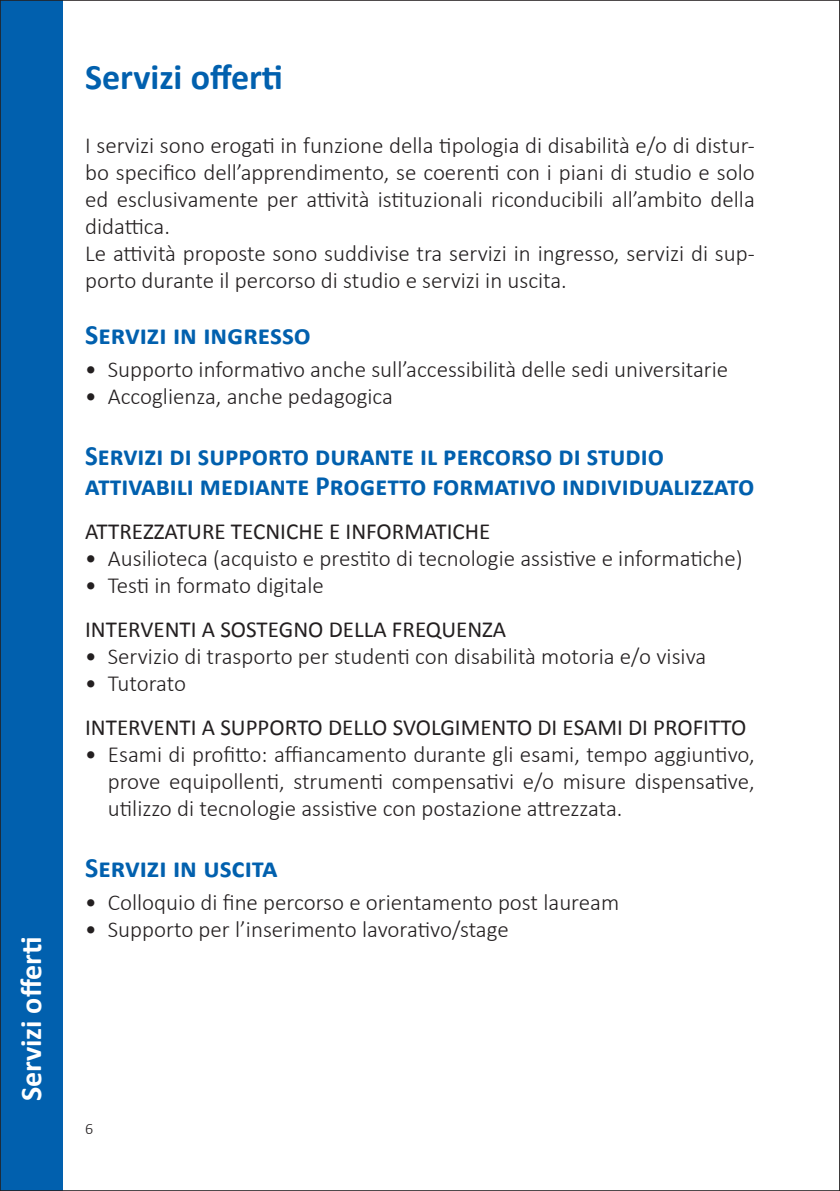
<style>
.page{position:relative;width:840px;height:1191px;background:#fff}
.page>*{position:absolute;margin:0;border:0;box-sizing:border-box;transform-origin:0 0}
.TESTATINA__BLU{font:700 36px "Calibri";color:#0160ae}
.Titolo_bande__centra{font:700 30px "Calibri";color:#fff}
.Titoletti_BLU{font:700 28px/30px "Calibri";color:#0160ae;scale:.96 1}
.Titoletti_BLU-2{font:700 28px "Calibri";color:#0160ae}
.testo_con_punto__e_s{font:300 23px/27px "Calibri";color:#231f20;text-align:justify}
.testo{font:300 23px/27px "Calibri";color:#231f20;text-align:justify}
.testo_con_punto__e_s-2{font:23px "Calibri";color:#231f20}
.t1{font:300 16px "Calibri";color:#231f20}
.s1{font-weight:400}
</style>
<div class="page">
<div style="left:0;top:0;width:62px;height:1191px;background:#0160ae"></div>
<svg style="left:839px;top:0;width:1px;height:1191px"></svg>
<p class="Titolo_bande__centra" style="left:12px;top:1101px;width:166px;rotate:-90deg">Servizi offerti</p>
<p class="TESTATINA__BLU" style="left:85px;top:54px;width:199px">Servizi offerti</p>
<p class="testo" style="left:85px;top:132px;width:670px">I servizi sono erogati in funzione della tipologia di disabilità e/o di distur&shy;bo specifico dell’apprendimento, se coerenti con i piani di studio e solo ed esclusivamente per attività istituzionali riconducibili all’ambito della didattica.</p>
<p class="testo" style="left:85px;top:240px;width:670px">Le attività proposte sono suddivise tra servizi in ingresso, servizi di sup&shy;porto durante il percorso di studio e servizi in uscita.</p>
<p class="Titoletti_BLU-2" style="left:85px;top:317px;width:227px">Servizi in ingresso</p>
<p class="testo_con_punto__e_s" style="left:85px;top:355px;width:644px"><span class="s1">•</span> Supporto informativo anche sull’accessibilità delle sedi universitarie</p>
<p class="testo_con_punto__e_s" style="left:85px;top:382px;width:309px"><span class="s1">•</span> Accoglienza, anche pedagogica</p>
<p class="Titoletti_BLU" style="left:85px;top:440px;width:698px">Servizi di supporto durante il percorso di studio attivabili mediante Progetto formativo individualizzato</p>
<p class="testo_con_punto__e_s-2" style="left:85px;top:517px;width:406px">ATTREZZATURE TECNICHE E INFORMATICHE</p>
<p class="testo_con_punto__e_s" style="left:85px;top:544px;width:658px"><span class="s1">•</span> Ausilioteca (acquisto e prestito di tecnologie assistive e informatiche)</p>
<p class="testo_con_punto__e_s" style="left:85px;top:571px;width:240px"><span class="s1">•</span> Testi in formato digitale</p>
<p class="testo_con_punto__e_s-2" style="left:85px;top:615px;width:422px">INTERVENTI A SOSTEGNO DELLA FREQUENZA</p>
<p class="testo_con_punto__e_s" style="left:85px;top:642px;width:622px"><span class="s1">•</span> Servizio di trasporto per studenti con disabilità motoria e/o visiva</p>
<p class="testo_con_punto__e_s" style="left:85px;top:669px;width:102px"><span class="s1">•</span> Tutorato</p>
<p class="testo_con_punto__e_s-2" style="left:85px;top:713px;width:662px">INTERVENTI A SUPPORTO DELLO SVOLGIMENTO DI ESAMI DI PROFITTO</p>
<p class="testo_con_punto__e_s" style="left:108px;top:740px;width:648px;text-indent:-23px"><span class="s1">•</span> Esami di profitto: affiancamento durante gli esami, tempo aggiuntivo, prove equipollenti, strumenti compensativi e/o misure dispensative, utilizzo di tecnologie assistive con postazione attrezzata.</p>
<p class="Titoletti_BLU-2" style="left:85px;top:850px;width:194px">Servizi in uscita</p>
<p class="testo_con_punto__e_s" style="left:85px;top:888px;width:535px"><span class="s1">•</span> Colloquio di fine percorso e orientamento post lauream</p>
<p class="testo_con_punto__e_s" style="left:85px;top:915px;width:425px"><span class="s1">•</span> Supporto per l’inserimento lavorativo/stage</p>
<p class="t1" style="left:85px;top:1119px;width:10px">6</p>
</div>
